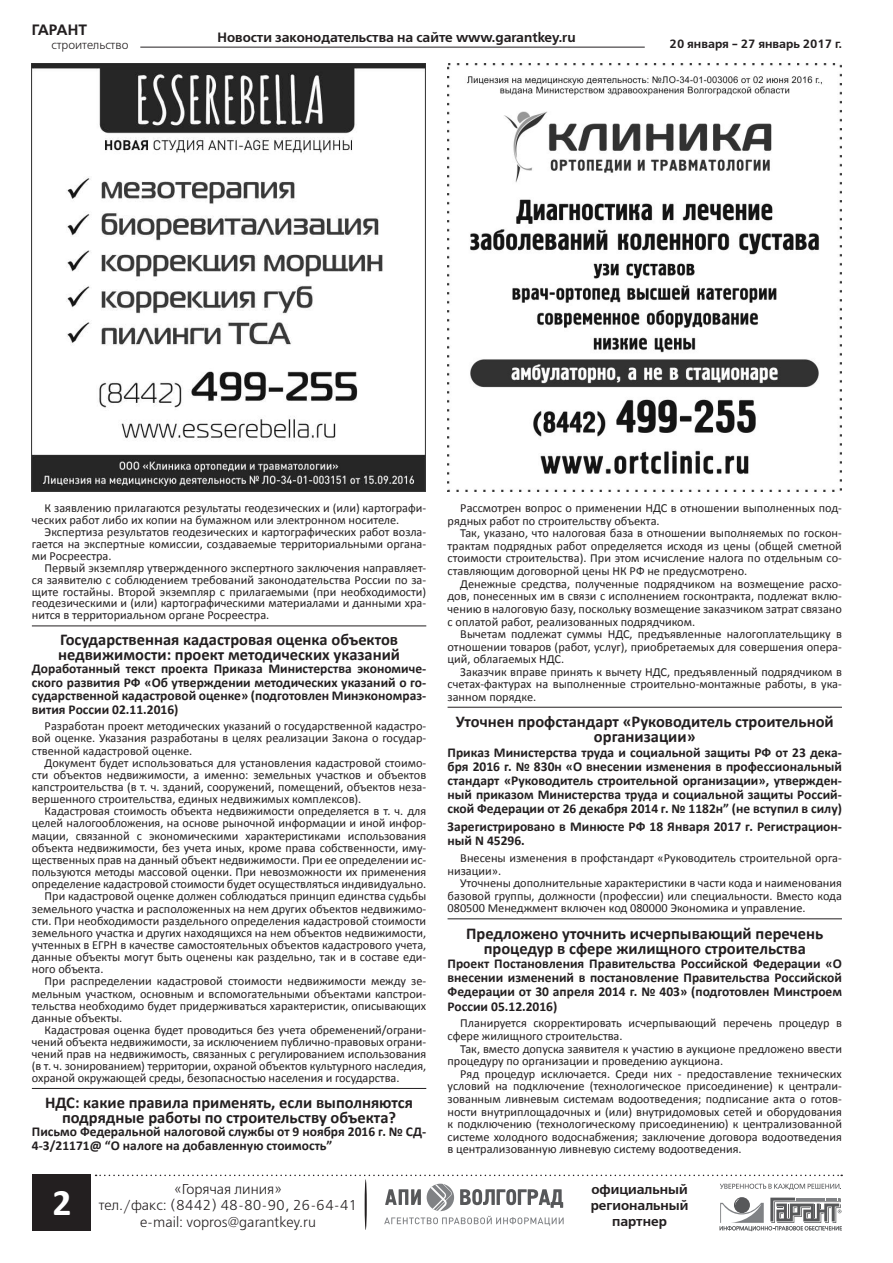
<style>
.page{position:relative;width:893px;height:1263px;background:#fff}
.page>*{position:absolute;margin:0;border:0;box-sizing:border-box;transform-origin:0 0}
.Текст_Маркированный{font:700 37.5px "Calibri";color:#fff}
.Заголовок{font:700 16.5px/15px "Calibri";color:#231f20;text-align:center}
.t1{font:700 15px "Free Set C";color:#231f20}
.t2{font:14.25px/16.5px "Free Set C";color:#231f20;text-align:center}
.ПодЗаголовок{font:700 13.5px/14.1px "Calibri";color:#231f20;text-align:justify}
.t3{font:700 13.5px/16.2px "Free Set C";color:#231f20;text-align:center}
.Текст{font:12.3px/12.1px "Calibri";color:#231f20;text-align:justify}
.текст_линейка{font:12.3px/11.9px "Calibri";color:#231f20;text-align:justify}
.t4{font:700 12px "Free Set C";color:#231f20}
.t5{font:12px "Free Set C";color:#231f20}
</style>
<div class="page">
<hr style="left:140px;top:47px;width:505px;height:1px;background:#231f20">
<div style="left:32px;top:1174px;width:58px;height:57px;background:#231f20"></div>
<svg style="left:96px;top:1174px;width:746px;height:2px"></svg>
<hr style="left:365px;top:1179px;width:2px;height:51px;background:#231f20;border-radius:50%">
<svg style="left:384px;top:1184px;width:180px;height:42px"></svg>
<svg style="left:720px;top:1197px;width:122px;height:34px"></svg>
<svg style="left:720px;top:1184px;width:121px;height:6px"></svg>
<hr style="left:32px;top:626px;width:394px;height:1px;background:#231f20">
<hr style="left:32px;top:1088px;width:394px;height:1px;background:#231f20">
<hr style="left:448px;top:707px;width:394px;height:1px;background:#231f20">
<hr style="left:448px;top:918px;width:394px;height:1px;background:#231f20">
<img style="left:448px;top:64px;width:394px;height:427px">
<img style="left:32px;top:64px;width:394px;height:427px">
<p class="t1" style="left:32px;top:21px;width:57px">ГАРАНТ</p>
<p class="t5" style="left:52px;top:38px;width:78px">строительство</p>
<p class="t3" style="left:217px;top:30px;width:360px">Новости законодательства на сайте www.garantkey.ru</p>
<p class="t4" style="left:670px;top:36px;width:174px">20 января - 27 январь 2017 г.</p>
<p class="Текст" style="left:32px;top:502px;width:396px;text-indent:13px">К заявлению прилагаются результаты геодезических и (или) картографи&shy;ческих работ либо их копии на бумажном или электронном носителе.</p>
<p class="Текст" style="left:32px;top:526px;width:396px;text-indent:13px">Экспертиза результатов геодезических и картографических работ возла&shy;гается на экспертные комиссии, создаваемые территориальными органа&shy;ми Росреестра.</p>
<p class="текст_линейка" style="left:32px;top:562px;width:396px;text-indent:13px">Первый экземпляр утвержденного экспертного заключения направляет&shy;ся заявителю с соблюдением требований законодательства России по за&shy;щите гостайны. Второй экземпляр с прилагаемыми (при необходимости) геодезическими и (или) картографическими материалами и данными хра&shy;нится в территориальном органе Росреестра.</p>
<p class="Заголовок" style="left:58px;top:631px;width:343px;text-align:left">Государственная кадастровая оценка объектов недвижимости: проект методических указаний</p>
<p class="ПодЗаголовок" style="left:32px;top:662px;width:396px;line-height:13.5px">Доработанный текст проекта Приказа Министерства экономиче&shy;ского развития РФ «Об утверждении методических указаний о го&shy;сударственной кадастровой оценке» (подготовлен Минэкономраз&shy;вития России 02.11.2016)</p>
<p class="Текст" style="left:32px;top:720px;width:396px;text-indent:13px">Разработан проект методических указаний о государственной кадастро&shy;вой оценке. Указания разработаны в целях реализации Закона о государ&shy;ственной кадастровой оценке.</p>
<p class="Текст" style="left:32px;top:756px;width:396px;text-indent:13px">Документ будет использоваться для установления кадастровой стоимо&shy;сти объектов недвижимости, а именно: земельных участков и объектов капстроительства (в т. ч. зданий, сооружений, помещений, объектов неза&shy;вершенного строительства, единых недвижимых комплексов).</p>
<p class="Текст" style="left:32px;top:805px;width:396px;text-indent:13px">Кадастровая стоимость объекта недвижимости определяется в т. ч. для целей налогообложения, на основе рыночной информации и иной инфор&shy;мации, связанной с экономическими характеристиками использования объекта недвижимости, без учета иных, кроме права собственности, иму&shy;щественных прав на данный объект недвижимости. При ее определении ис&shy;пользуются методы массовой оценки. При невозможности их применения определение кадастровой стоимости будет осуществляться индивидуально.</p>
<p class="Текст" style="left:32px;top:890px;width:396px;text-indent:13px">При кадастровой оценке должен соблюдаться принцип единства судьбы земельного участка и расположенных на нем других объектов недвижимо&shy;сти. При необходимости раздельного определения кадастровой стоимости земельного участка и других находящихся на нем объектов недвижимости, учтенных в ЕГРН в качестве самостоятельных объектов кадастрового учета, данные объекты могут быть оценены как раздельно, так и в составе еди&shy;ного объекта.</p>
<p class="Текст" style="left:32px;top:975px;width:396px;text-indent:13px">При распределении кадастровой стоимости недвижимости между зе&shy;мельным участком, основным и вспомогательными объектами капстрои&shy;тельства необходимо будет придерживаться характеристик, описывающих данные объекты.</p>
<p class="текст_линейка" style="left:32px;top:1023px;width:396px;text-indent:13px">Кадастровая оценка будет проводиться без учета обременений/ограни&shy;чений объекта недвижимости, за исключением публично-правовых ограни&shy;чений прав на недвижимость, связанных с регулированием использования (в т. ч. зонированием) территории, охраной объектов культурного наследия, охраной окружающей среды, безопасностью населения и государства.</p>
<p class="Заголовок" style="left:45px;top:1094px;width:369px">НДС: какие правила применять, если выполняются подрядные работы по строительству объекта?</p>
<p class="ПодЗаголовок" style="left:32px;top:1124px;width:396px;line-height:13.5px">Письмо Федеральной налоговой службы от 9 ноября 2016 г. № СД-<br>4-3/21171@ “О налоге на добавленную стоимость”</p>
<p class="Текст_Маркированный" style="left:53px;top:1176px;width:21px">2</p>
<p class="t2" style="left:99px;top:1181px;width:260px">«Горячая линия»<br>тел./факс: (8442) 48-80-90, 26-64-41 e-mail: vopros@garantkey.ru</p>
<p class="Текст" style="left:448px;top:501px;width:396px;line-height:12.6px;text-indent:13px">Рассмотрен вопрос о применении НДС в отношении выполненных под&shy;рядных работ по строительству объекта.</p>
<p class="Текст" style="left:448px;top:526px;width:396px;line-height:12.6px;text-indent:13px">Так, указано, что налоговая база в отношении выполняемых по госкон&shy;трактам подрядных работ определяется исходя из цены (общей сметной стоимости строительства). При этом исчисление налога по отдельным со&shy;ставляющим договорной цены НК РФ не предусмотрено.</p>
<p class="Текст" style="left:448px;top:577px;width:396px;line-height:12.6px;text-indent:13px">Денежные средства, полученные подрядчиком на возмещение расхо&shy;дов, понесенных им в связи с исполнением госконтракта, подлежат вклю&shy;чению в налоговую базу, поскольку возмещение заказчиком затрат связано с оплатой работ, реализованных подрядчиком.</p>
<p class="Текст" style="left:448px;top:627px;width:396px;line-height:12.6px;text-indent:13px">Вычетам подлежат суммы НДС, предъявленные налогоплательщику в отношении товаров (работ, услуг), приобретаемых для совершения опера&shy;ций, облагаемых НДС.</p>
<p class="текст_линейка" style="left:448px;top:665px;width:396px;line-height:12.5px;text-indent:13px">Заказчик вправе принять к вычету НДС, предъявленный подрядчиком в счетах-фактурах на выполненные строительно-монтажные работы, в ука&shy;занном порядке.</p>
<p class="Заголовок" style="left:456px;top:713px;width:380px;line-height:15.6px">Уточнен профстандарт «Руководитель строительной организации»</p>
<p class="ПодЗаголовок" style="left:448px;top:745px;width:396px">Приказ Министерства труда и социальной защиты РФ от 23 дека&shy;бря 2016 г. № 830н «О внесении изменения в профессиональный стандарт «Руководитель строительной организации», утвержден&shy;ный приказом Министерства труда и социальной защиты Россий&shy;ской Федерации от 26 декабря 2014 г. № 1182н” (не вступил в силу)</p>
<p class="ПодЗаголовок" style="left:448px;top:819px;width:396px">Зарегистрировано в Минюсте РФ 18 Января 2017 г. Регистрацион&shy;ный N 45296.</p>
<p class="Текст" style="left:448px;top:851px;width:396px;line-height:12.6px;text-indent:13px">Внесены изменения в профстандарт «Руководитель строительной орга&shy;низации».</p>
<p class="текст_линейка" style="left:448px;top:877px;width:396px;line-height:12.5px;text-indent:13px">Уточнены дополнительные характеристики в части кода и наименования базовой группы, должности (профессии) или специальности. Вместо кода 080500 Менеджмент включен код 080000 Экономика и управление.</p>
<p class="Заголовок" style="left:466px;top:925px;width:359px;line-height:15.6px">Предложено уточнить исчерпывающий перечень процедур в сфере жилищного строительства</p>
<p class="ПодЗаголовок" style="left:448px;top:956px;width:396px">Проект Постановления Правительства Российской Федерации «О внесении изменений в постановление Правительства Российской Федерации от 30 апреля 2014 г. № 403» (подготовлен Минстроем России 05.12.2016)</p>
<p class="Текст" style="left:448px;top:1017px;width:396px;line-height:12.6px;text-indent:13px">Планируется скорректировать исчерпывающий перечень процедур в сфере жилищного строительства.</p>
<p class="Текст" style="left:448px;top:1042px;width:396px;line-height:12.6px;text-indent:13px">Так, вместо допуска заявителя к участию в аукционе предложено ввести процедуру по организации и проведению аукциона.</p>
<p class="Текст" style="left:448px;top:1067px;width:396px;text-indent:13px">Ряд процедур исключается. Среди них - предоставление технических условий на подключение (технологическое присоединение) к централи&shy;зованным ливневым системам водоотведения; подписание акта о готов&shy;ности внутриплощадочных и (или) внутридомовых сетей и оборудования к подключению (технологическому присоединению) к централизованной системе холодного водоснабжения; заключение договора водоотведения в централизованную ливневую систему водоотведения.</p>
<p class="t3" style="left:591px;top:1181px;width:99px">официальный региональный партнер</p>
</div>
